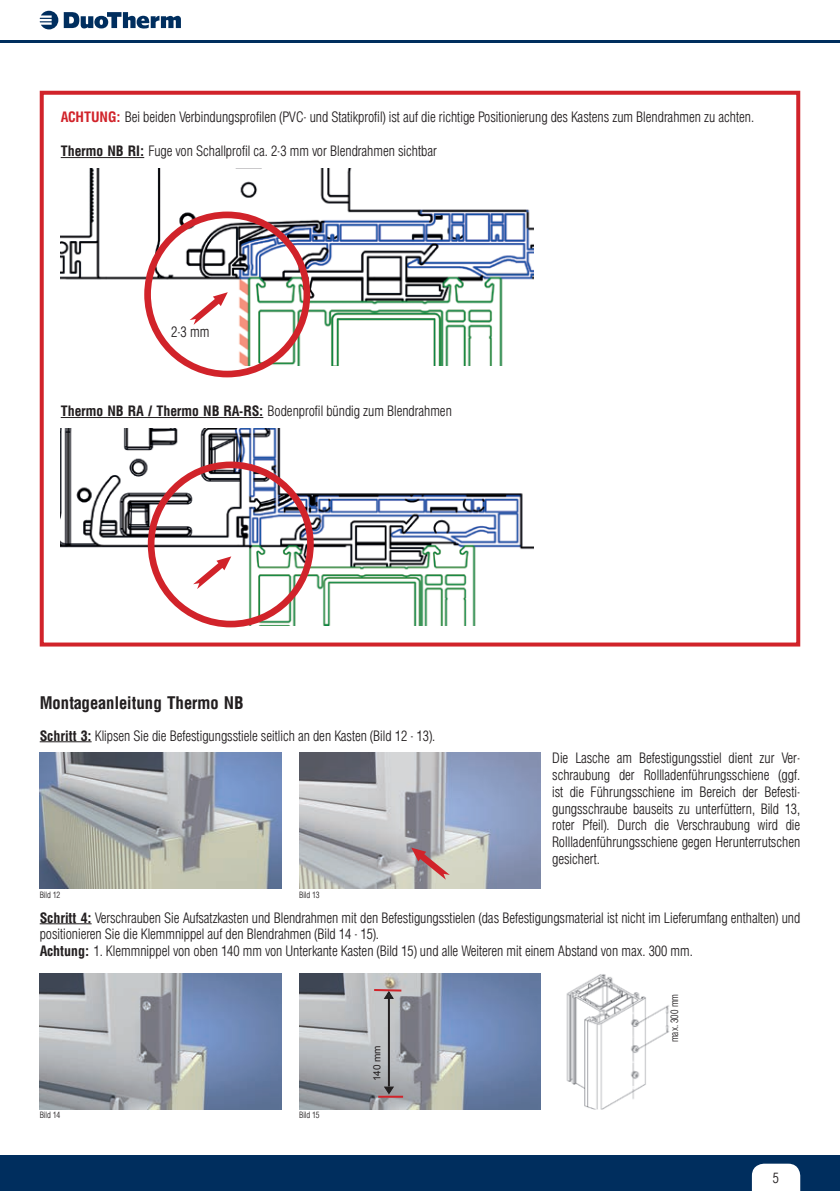
<style>
.page{position:relative;width:840px;height:1191px;background:#fff}
.page>*{position:absolute;margin:0;border:0;box-sizing:border-box;transform-origin:0 0}
.t1{font:700 condensed 17px "AT Triumvirate";color:#231f20}
.t2{font:300 condensed 14.2px "AT Triumvirate";color:#231f20}
.t3{font:300 condensed 14px/16.8px "AT Triumvirate";color:#231f20;text-align:justify}
.t4{font:300 condensed 10px "AT Triumvirate";color:#231f20}
.t5{font:10px "Arial";color:#231f20}
.t6{font:300 condensed 8.6px "AT Triumvirate";color:#231f20}
.s1{font-weight:700;color:#d1232a}
.s2{font-weight:700}
</style>
<div class="page">
<div style="left:0;top:1155px;width:839px;height:36px;background:#002e5e"></div>
<svg style="left:751px;top:1163px;width:48px;height:28px"></svg>
<hr style="left:0;top:40px;width:839px;height:2px;background:#002e5e">
<svg style="left:40px;top:11px;width:18px;height:18px"></svg>
<svg style="left:64px;top:12px;width:117px;height:17px"></svg>
<div style="left:40px;top:91px;width:759px;height:555px;border:4px solid #d1232a"></div>
<hr style="left:61px;top:157px;width:83px;height:1px;background:#231f20">
<hr style="left:61px;top:417px;width:202px;height:1px;background:#231f20">
<img style="left:61px;top:168px;width:472px;height:198px">
<svg style="left:189px;top:292px;width:39px;height:33px"></svg>
<div style="left:144px;top:211px;width:166px;height:166px;border:7px solid #d1232a;border-radius:50%"></div>
<img style="left:61px;top:428px;width:472px;height:198px">
<svg style="left:193px;top:556px;width:38px;height:33px"></svg>
<div style="left:148px;top:461px;width:165px;height:166px;border:7px solid #d1232a;border-radius:50%"></div>
<hr style="left:40px;top:741px;width:52px;height:1px;background:#231f20">
<img style="left:40px;top:752px;width:241px;height:136px">
<img style="left:40px;top:973px;width:241px;height:136px">
<img style="left:299px;top:973px;width:241px;height:136px">
<hr style="left:374px;top:989px;width:27px;height:2px;background:#d1232a">
<svg style="left:382px;top:991px;width:12px;height:8px"></svg>
<svg style="left:383px;top:1086px;width:11px;height:8px"></svg>
<hr style="left:387px;top:997px;width:2px;height:89px;background:#231f20">
<hr style="left:378px;top:1095px;width:25px;height:2px;background:#d1232a">
<img style="left:299px;top:752px;width:241px;height:136px">
<svg style="left:411px;top:847px;width:38px;height:32px"></svg>
<img style="left:566px;top:974px;width:103px;height:135px">
<hr style="left:40px;top:923px;width:52px;height:1px;background:#231f20">
<p class="t3" style="left:61px;top:108px;width:694px"><span class="s1">ACHTUNG:</span> Bei beiden Verbindungsprofilen (PVC- und Statikprofil) ist auf die richtige Positionierung des Kastens zum Blendrahmen zu achten.</p>
<p class="t3" style="left:61px;top:142px;width:377px"><span class="s2">Thermo NB RI:</span> Fuge von Schallprofil ca. 2-3 mm vor Blendrahmen sichtbar</p>
<p class="t2" style="left:171px;top:322px;width:40px">2-3 mm</p>
<p class="t3" style="left:61px;top:402px;width:392px"><span class="s2">Thermo NB RA / Thermo NB RA-RS:</span> Bodenprofil bündig zum Blendrahmen</p>
<p class="t1" style="left:40px;top:691px;width:205px">Montageanleitung Thermo NB</p>
<p class="t3" style="left:40px;top:726px;width:397px"><span class="s2">Schritt 3:</span> Klipsen Sie die Befestigungsstiele seitlich an den Kasten (Bild 12 - 13).</p>
<p class="t6" style="left:40px;top:889px;width:22px">Bild 12</p>
<p class="t6" style="left:299px;top:889px;width:22px">Bild 13</p>
<p class="t3" style="left:552px;top:749px;width:249px">Die Lasche am Befestigungsstiel dient zur Ver&shy;schraubung der Rollladenführungsschiene (ggf. ist die Führungsschiene im Bereich der Befesti&shy;gungsschraube bauseits zu unterfüttern, Bild 13, roter Pfeil). Durch die Verschraubung wird die Rollladenführungsschiene gegen Herunterrutschen gesichert.</p>
<p class="t3" style="left:40px;top:908px;width:761px;text-align:left"><span class="s2">Schritt 4:</span> Verschrauben Sie Aufsatzkasten und Blendrahmen mit den Befestigungsstielen (das Befestigungsmaterial ist nicht im Lieferumfang enthalten) und positionieren Sie die Klemmnippel auf den Blendrahmen (Bild 14 - 15).<br><span class="s2">Achtung:</span> 1. Klemmnippel von oben 140 mm von Unterkante Kasten (Bild 15) und alle Weiteren mit einem Abstand von max. 300 mm.</p>
<p class="t6" style="left:40px;top:1109px;width:22px">Bild 14</p>
<p class="t6" style="left:299px;top:1109px;width:22px">Bild 15</p>
<p class="t5" style="left:370px;top:1081px;width:38px;rotate:-90deg">140 mm</p>
<p class="t4" style="left:667px;top:1042px;width:50px;rotate:-90deg">max. 300 mm</p>
<p class="t3" style="left:772px;top:1168px;width:8px">5</p>
</div>
